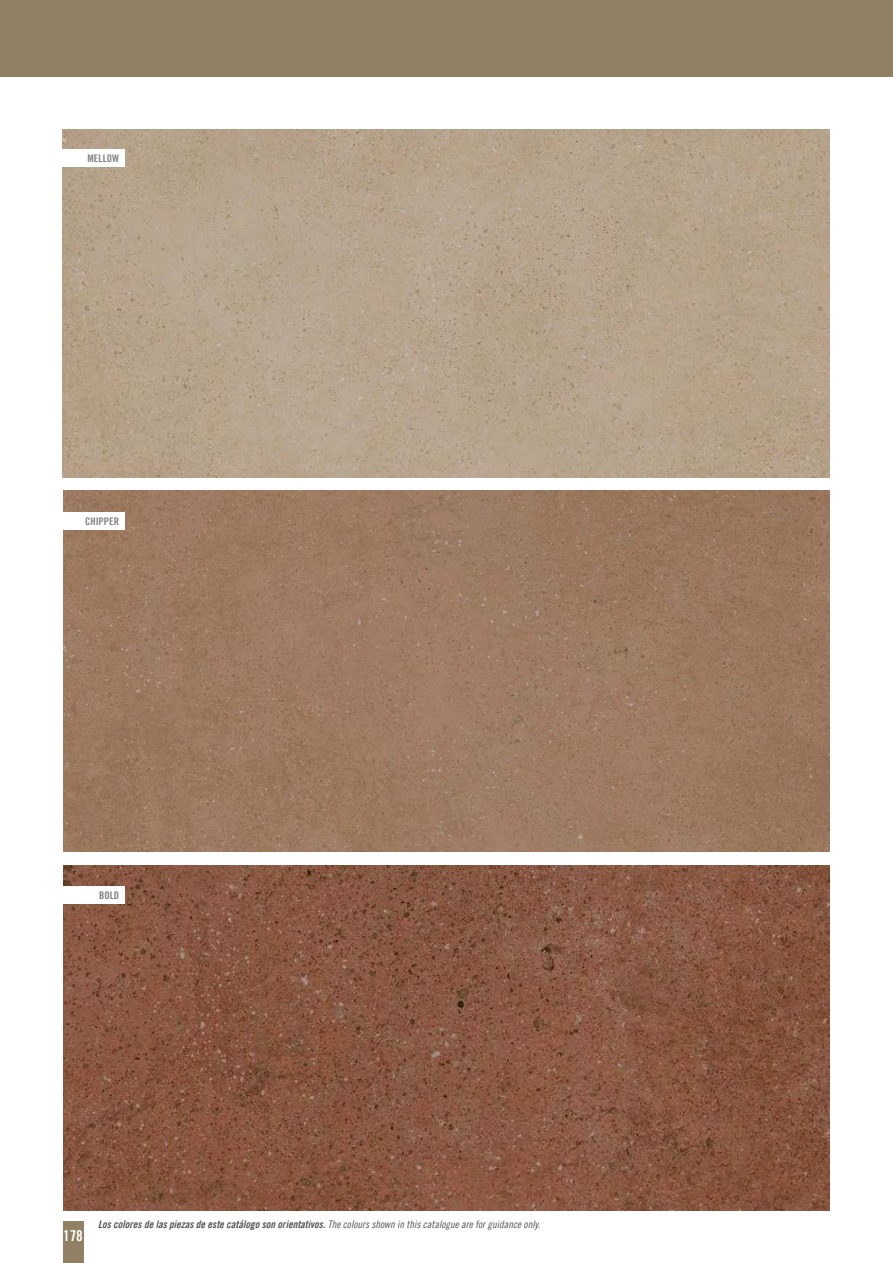
<style>
.page{position:relative;width:893px;height:1263px;background:#fff}
.page>*{position:absolute;margin:0;border:0;box-sizing:border-box;transform-origin:0 0}
.t1{font:15px "Trade Gothic LT Bold Cond Twenty";color:#fff}
.t2{font:10.5px "Trade Gothic LT Bold Cond Twenty Obl";color:#525254}
.t3{font:10.5px "Trade Gothic LT Bold Cond Twenty";color:#808183}
.s1{font-family:"Trade Gothic LT Cond Eighteen Obl"}
</style>
<div class="page">
<div style="left:0;top:0;width:893px;height:77px;background:#918064"></div>
<img style="left:62px;top:129px;width:767px;height:348px">
<div style="left:0;top:150px;width:124px;height:17px;background:#fff"></div>
<img style="left:63px;top:865px;width:766px;height:346px">
<img style="left:63px;top:491px;width:766px;height:360px">
<div style="left:0;top:512px;width:124px;height:17px;background:#fff"></div>
<div style="left:0;top:886px;width:124px;height:18px;background:#fff"></div>
<div style="left:63px;top:1221px;width:20px;height:42px;background:#918064"></div>
<p class="t3" style="left:88px;top:152px;width:33px">MELLOW</p>
<p class="t3" style="left:85px;top:514px;width:35px">CHIPPER</p>
<p class="t3" style="left:99px;top:889px;width:21px">BOLD</p>
<h1 class="t1" style="left:63px;top:1227px;width:21px">178</h1>
<p class="t2" style="left:98px;top:1218px;width:444px">Los colores de las piezas de este catálogo son orientativos. <span class="s1">The colours shown in this catalogue are for guidance only.</span></p>
</div>
